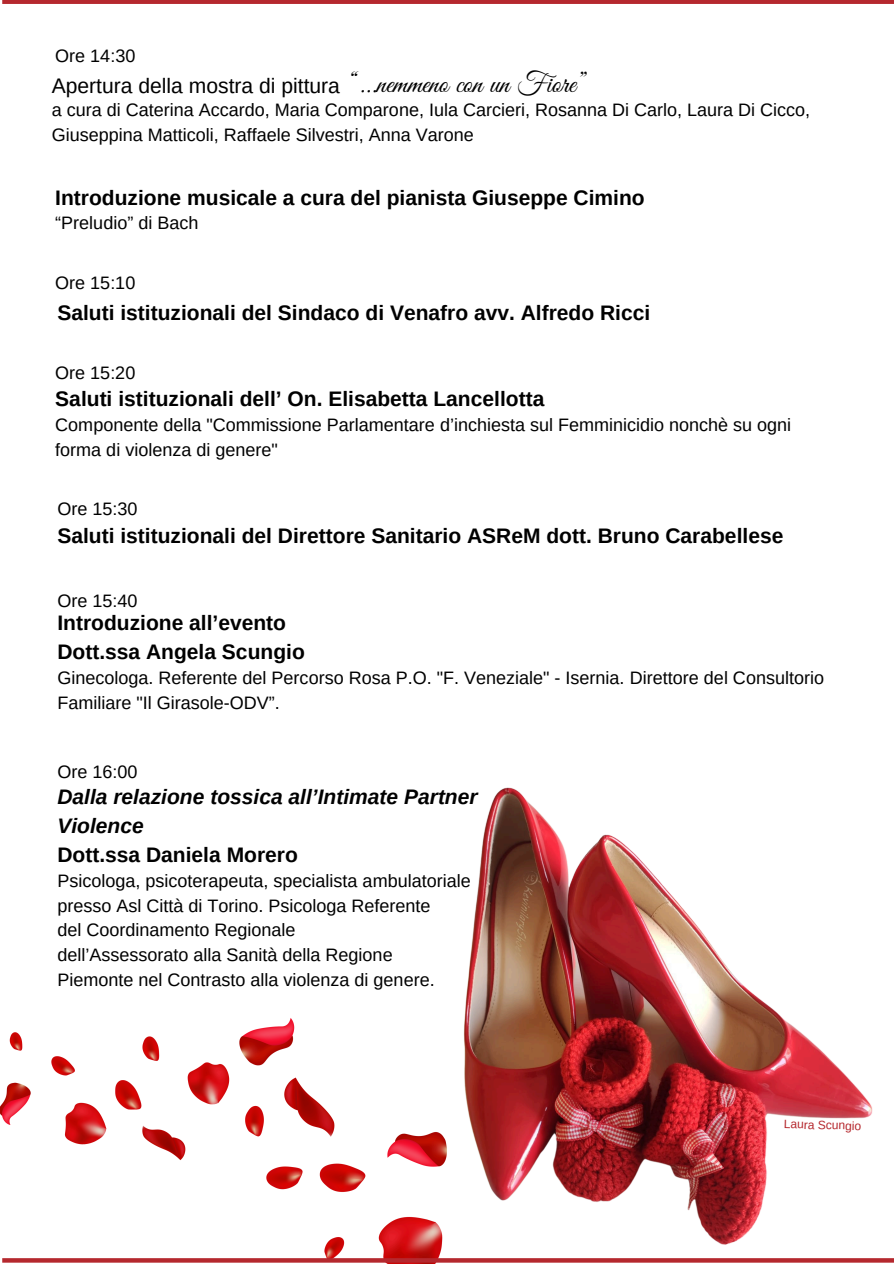
<style>
.page{position:relative;width:894px;height:1264px;background:#fff}
.page>*{position:absolute;margin:0;border:0;box-sizing:border-box;transform-origin:0 0}
.t1{font:28.5px "Great Vibes";color:#000}
.t2{font:700 21px/29.2px "Arimo";color:#000}
.t3{font:italic 700 21px/29.2px "Arimo";color:#000}
.t4{font:21px "Arimo";color:#000}
.t5{font:18px/24.8px "Arimo";color:#000}
.t6{font:12px "Arimo";color:#b5282e}
.s1{font-style:normal}
</style>
<div class="page">
<img style="left:0;top:1018px;width:407px;height:245px">
<hr style="left:2px;top:0;width:891px;height:4px;background:#b5282e">
<svg style="left:2px;top:1258px;width:405px;height:4px;fill:#b5282e"></svg>
<img style="left:407px;top:787px;width:486px;height:476px">
<h1 class="t5" style="left:55px;top:44px;width:81px">Ore 14:30</h1>
<h3 class="t4" style="left:52px;top:74px;width:289px">Apertura della mostra di pittura</h3>
<h4 class="t5" style="left:52px;top:97px;width:759px">a cura di Caterina Accardo, Maria Comparone, Iula Carcieri, Rosanna Di Carlo, Laura Di Cicco,<br>Giuseppina Matticoli, Raffaele Silvestri, Anna Varone</h4>
<h4 class="t1" style="left:350px;top:67px;width:238px">“...nemmeno con un Fiore”</h4>
<h2 class="t2" style="left:55px;top:183px;width:590px">Introduzione musicale a cura del pianista Giuseppe Cimino</h2>
<h2 class="t5" style="left:55px;top:211px;width:144px">“Preludio” di Bach</h2>
<h3 class="t5" style="left:55px;top:270px;width:81px">Ore 15:10</h3>
<h4 class="t2" style="left:57px;top:298px;width:594px">Saluti istituzionali del Sindaco di Venafro avv. Alfredo Ricci</h4>
<h4 class="t5" style="left:55px;top:360px;width:81px">Ore 15:20</h4>
<h4 class="t2" style="left:55px;top:384px;width:490px">Saluti istituzionali dell’ On. Elisabetta Lancellotta</h4>
<h4 class="t5" style="left:55px;top:412px;width:737px">Componente della "Commissione Parlamentare d’inchiesta sul Femminicidio nonchè su ogni forma di violenza di genere"</h4>
<p class="t5" style="left:57px;top:497px;width:81px">Ore 15:30</p>
<h4 class="t2" style="left:57px;top:521px;width:727px">Saluti istituzionali del Direttore Sanitario ASReM dott. Bruno Carabellese</h4>
<h4 class="t5" style="left:57px;top:588px;width:81px">Ore 15:40</h4>
<h2 class="t2" style="left:57px;top:608px;width:249px">Introduzione all’evento<br>Dott.ssa Angela Scungio</h2>
<h2 class="t5" style="left:57px;top:665px;width:768px">Ginecologa. Referente del Percorso Rosa P.O. "F. Veneziale" - Isernia. Direttore del Consultorio<br>Familiare "Il Girasole-ODV”.</h2>
<h4 class="t5" style="left:57px;top:759px;width:81px">Ore 16:00</h4>
<h4 class="t3" style="left:57px;top:781px;width:421px">Dalla relazione tossica all’Intimate Partner<br>Violence<br><span class="s1">Dott.ssa Daniela Morero</span></h4>
<h4 class="t5" style="left:57px;top:868px;width:415px">Psicologa, psicoterapeuta, specialista ambulatoriale presso Asl Città di Torino. Psicologa Referente<br>del Coordinamento Regionale<br>dell’Assessorato alla Sanità della Regione Piemonte nel Contrasto alla violenza di genere.</h4>
<p class="t6" style="left:783px;top:1116px;width:79px;rotate:2deg">Laura Scungio</p>
</div>
